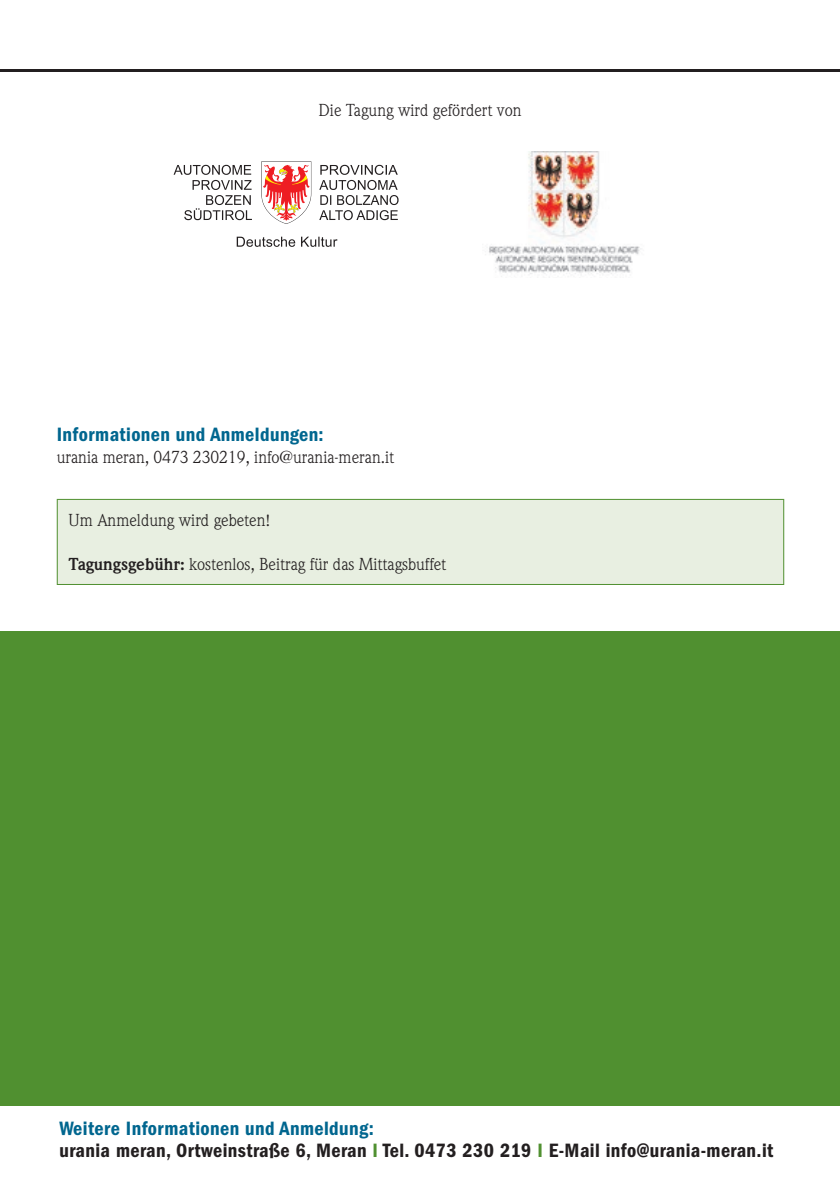
<style>
.page{position:relative;width:840px;height:1191px;background:#fff}
.page>*{position:absolute;margin:0;border:0;box-sizing:border-box;transform-origin:0 0}
.t1{font:20px/22px "ITC Franklin Gothic Std Dm Cd";letter-spacing:.02em;color:#231f20}
.t2{font:20px "ITC Franklin Gothic Std Dm Cd";letter-spacing:.02em;color:#01668f}
.t3{font:17px "Weidemann Std";color:#231f20}
.s1{font-weight:700}
.s2{color:#01668f}
.s3{color:#509030}
</style>
<div class="page">
<div style="left:0;top:631px;width:839px;height:475px;background:#509030"></div>
<hr style="left:0;top:69px;width:839px;height:3px;background:#231f20">
<div style="left:57px;top:499px;width:726px;height:85px;background:#e8efe1"></div>
<hr style="left:57px;top:499px;width:726px;height:1px;background:#509030">
<hr style="left:57px;top:500px;width:1px;height:84px;background:#509030">
<hr style="left:782px;top:500px;width:1px;height:84px;background:#509030">
<hr style="left:57px;top:584px;width:726px;height:1px;background:#509030">
<svg style="left:319px;top:165px;width:79px;height:55px"></svg>
<svg style="left:173px;top:165px;width:79px;height:55px"></svg>
<svg style="left:261px;top:161px;width:50px;height:63px"></svg>
<svg style="left:236px;top:237px;width:101px;height:10px"></svg>
<img style="left:489px;top:151px;width:152px;height:126px">
<p class="t3" style="left:318px;top:100px;width:204px">Die Tagung wird gefördert von</p>
<p class="t2" style="left:57px;top:423px;width:268px">Informationen und Anmeldungen:</p>
<p class="t3" style="left:57px;top:447px;width:339px">urania meran, 0473 230219, info@urania-meran.it</p>
<p class="t3" style="left:69px;top:510px;width:203px">Um Anmeldung wird gebeten!</p>
<p class="t3" style="left:69px;top:554px;width:379px"><span class="s1">Tagungsgebühr:</span> kostenlos, Beitrag für das Mittagsbuffet</p>
<p class="t1" style="left:60px;top:1117px;width:715px"><span class="s2">Weitere Informationen und Anmeldung:<br></span>urania meran, Ortweinstraße 6, Meran <span class="s3">I</span> Tel. 0473 230 219 <span class="s3">I</span> E-Mail info@urania-meran.it</p>
</div>
